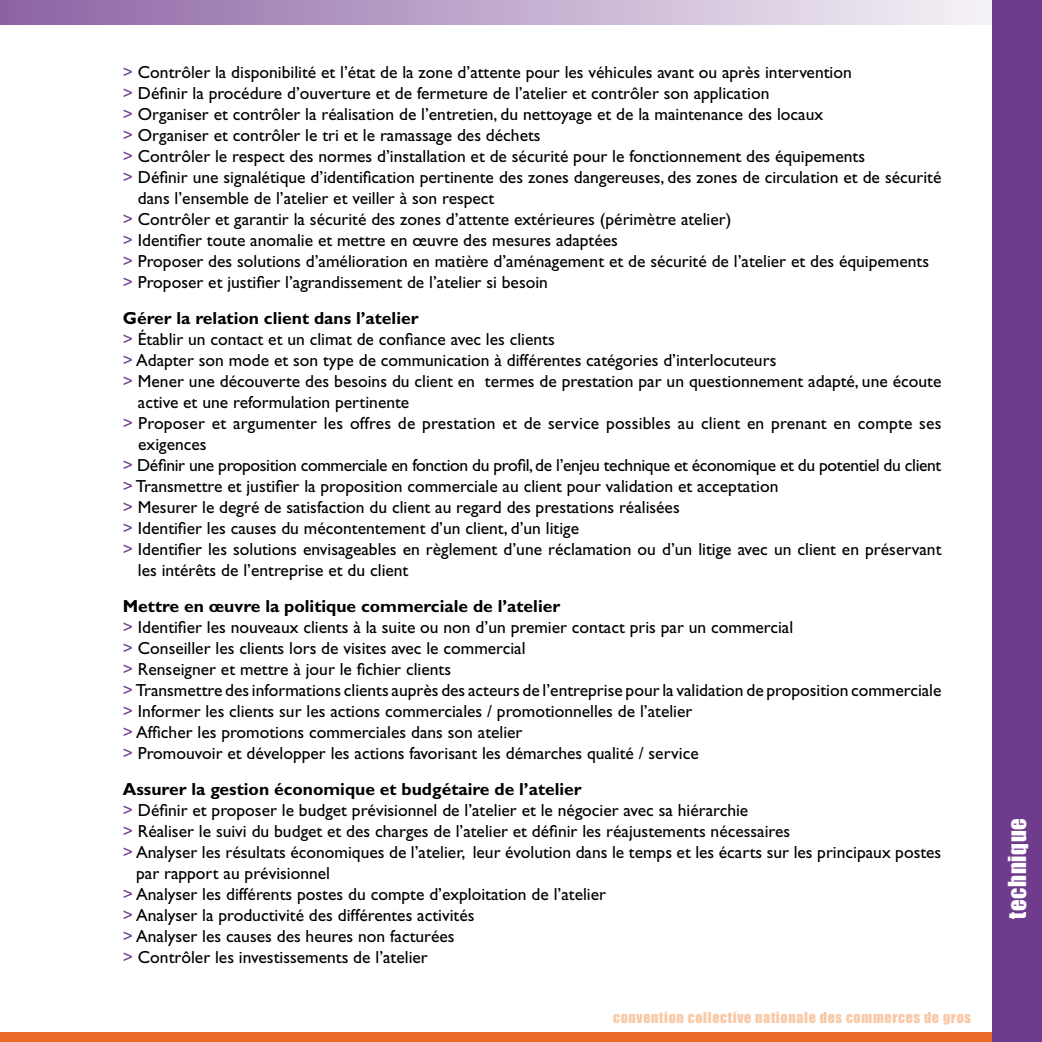
<style>
.page{position:relative;width:1042px;height:1042px;background:#fff}
.page>*{position:absolute;margin:0;border:0;box-sizing:border-box;transform-origin:0 0}
.t1{font:22.75px "Impact";letter-spacing:.03em;color:#fff}
.t2{font:17.5px/21px "Gill Sans";color:#000}
.t3{font:17.5px "Gill Sans";letter-spacing:-.02em;color:#000}
.t4{font:700 17.5px "Gill Sans";color:#000}
.t5{font:14px "Impact";letter-spacing:.05em;color:#f9c8a5}
.s1{color:#6f3c8d}
.s2{font-weight:700}
</style>
<div class="page">
<div style="left:0;top:1032px;width:1042px;height:10px;background:#eb6a27"></div>
<div style="left:0;top:0;width:1042px;height:25px;background:linear-gradient(to right,#8b63a3,#fbfafc)"></div>
<div style="left:992px;top:0;width:50px;height:1042px;background:#6f3c8d"></div>
<p class="t2" style="left:123px;top:62px;width:730px"><span class="s1">&gt;</span> Contrôler la disponibilité et l’état de la zone d’attente pour les véhicules avant ou après intervention</p>
<p class="t2" style="left:123px;top:83px;width:648px"><span class="s1">&gt;</span> Définir la procédure d’ouverture et de fermeture de l’atelier et contrôler son application</p>
<p class="t2" style="left:123px;top:104px;width:702px"><span class="s1">&gt;</span> Organiser et contrôler la réalisation de l’entretien, du nettoyage et de la maintenance des locaux</p>
<p class="t2" style="left:123px;top:125px;width:419px"><span class="s1">&gt;</span> Organiser et contrôler le tri et le ramassage des déchets</p>
<p class="t2" style="left:123px;top:146px;width:744px"><span class="s1">&gt;</span> Contrôler le respect des normes d’installation et de sécurité pour le fonctionnement des équipements</p>
<p class="t2" style="left:123px;top:167px;width:820px"><span class="s1">&gt;</span> Définir une signalétique d’identification pertinente des zones dangereuses, des zones de circulation et de sécurité</p>
<p class="t2" style="left:138px;top:188px;width:358px">dans l’ensemble de l’atelier et veiller à son respect</p>
<p class="t2" style="left:123px;top:209px;width:610px"><span class="s1">&gt;</span> Contrôler et garantir la sécurité des zones d’attente extérieures (périmètre atelier)</p>
<p class="t2" style="left:123px;top:230px;width:497px"><span class="s1">&gt;</span> Identifier toute anomalie et mettre en œuvre des mesures adaptées</p>
<p class="t2" style="left:123px;top:251px;width:808px"><span class="s1">&gt;</span> Proposer des solutions d’amélioration en matière d’aménagement et de sécurité de l’atelier et des équipements</p>
<p class="t2" style="left:123px;top:272px;width:427px"><span class="s1">&gt;</span> Proposer et justifier l’agrandissement de l’atelier si besoin</p>
<p class="t4" style="left:123px;top:308px;width:297px">Gérer la relation client dans l’atelier</p>
<p class="t2" style="left:123px;top:328px;width:433px"><span class="s1">&gt;</span> Établir un contact et un climat de confiance avec les clients</p>
<p class="t2" style="left:123px;top:349px;width:655px"><span class="s1">&gt;</span> Adapter son mode et son type de communication à différentes catégories d’interlocuteurs</p>
<p class="t2" style="left:123px;top:370px;width:820px"><span class="s1">&gt;</span> Mener une découverte des besoins du client en termes de prestation par un questionnement adapté, une écoute</p>
<p class="t2" style="left:138px;top:391px;width:273px">active et une reformulation pertinente</p>
<p class="t2" style="left:123px;top:412px;width:820px"><span class="s1">&gt;</span> Proposer et argumenter les offres de prestation et de service possibles au client en prenant en compte ses</p>
<p class="t2" style="left:138px;top:433px;width:70px">exigences</p>
<p class="t3" style="left:123px;top:455px;width:820px"><span class="s1">&gt;</span> Définir une proposition commerciale en fonction du profil, de l’enjeu technique et économique et du potentiel du client</p>
<p class="t2" style="left:123px;top:475px;width:657px"><span class="s1">&gt;</span> Transmettre et justifier la proposition commerciale au client pour validation et acceptation</p>
<p class="t2" style="left:123px;top:496px;width:558px"><span class="s1">&gt;</span> Mesurer le degré de satisfaction du client au regard des prestations réalisées</p>
<p class="t2" style="left:123px;top:517px;width:458px"><span class="s1">&gt;</span> Identifier les causes du mécontentement d’un client, d’un litige</p>
<p class="t2" style="left:123px;top:538px;width:820px"><span class="s1">&gt;</span> Identifier les solutions envisageables en règlement d’une réclamation ou d’un litige avec un client en préservant</p>
<p class="t2" style="left:138px;top:559px;width:272px">les intérêts de l’entreprise et du client</p>
<p class="t2" style="left:123px;top:595px;width:820px"><span class="s2">Mettre en œuvre la politique commerciale de l’atelier<br></span><span class="s1">&gt;</span> Identifier les nouveaux clients à la suite ou non d’un premier contact pris par un commercial<br><span class="s1">&gt;</span> Conseiller les clients lors de visites avec le commercial<br><span class="s1">&gt;</span> Renseigner et mettre à jour le fichier clients<br><span class="s1">&gt;</span> Transmettre des informations clients auprès des acteurs de l’entreprise pour la validation de proposition commerciale <span class="s1">&gt;</span> Informer les clients sur les actions commerciales / promotionnelles de l’atelier<br><span class="s1">&gt;</span> Afficher les promotions commerciales dans son atelier<br><span class="s1">&gt;</span> Promouvoir et développer les actions favorisant les démarches qualité / service</p>
<p class="t4" style="left:123px;top:778px;width:460px">Assurer la gestion économique et budgétaire de l’atelier</p>
<p class="t2" style="left:123px;top:799px;width:627px"><span class="s1">&gt;</span> Définir et proposer le budget prévisionnel de l’atelier et le négocier avec sa hiérarchie</p>
<p class="t2" style="left:123px;top:820px;width:669px"><span class="s1">&gt;</span> Réaliser le suivi du budget et des charges de l’atelier et définir les réajustements nécessaires</p>
<p class="t2" style="left:123px;top:841px;width:820px"><span class="s1">&gt;</span> Analyser les résultats économiques de l’atelier, leur évolution dans le temps et les écarts sur les principaux postes</p>
<p class="t2" style="left:136px;top:862px;width:195px">par rapport au prévisionnel</p>
<p class="t2" style="left:123px;top:883px;width:485px"><span class="s1">&gt;</span> Analyser les différents postes du compte d’exploitation de l’atelier</p>
<p class="t2" style="left:123px;top:904px;width:353px"><span class="s1">&gt;</span> Analyser la productivité des différentes activités</p>
<p class="t2" style="left:123px;top:925px;width:333px"><span class="s1">&gt;</span> Analyser les causes des heures non facturées</p>
<p class="t2" style="left:123px;top:946px;width:306px"><span class="s1">&gt;</span> Contrôler les investissements de l’atelier</p>
<p class="t5" style="left:613px;top:1008px;width:359px">convention collective nationale des commerces de gros</p>
<h1 class="t1" style="left:1003px;top:918px;width:102px;rotate:-90deg">technique</h1>
</div>
